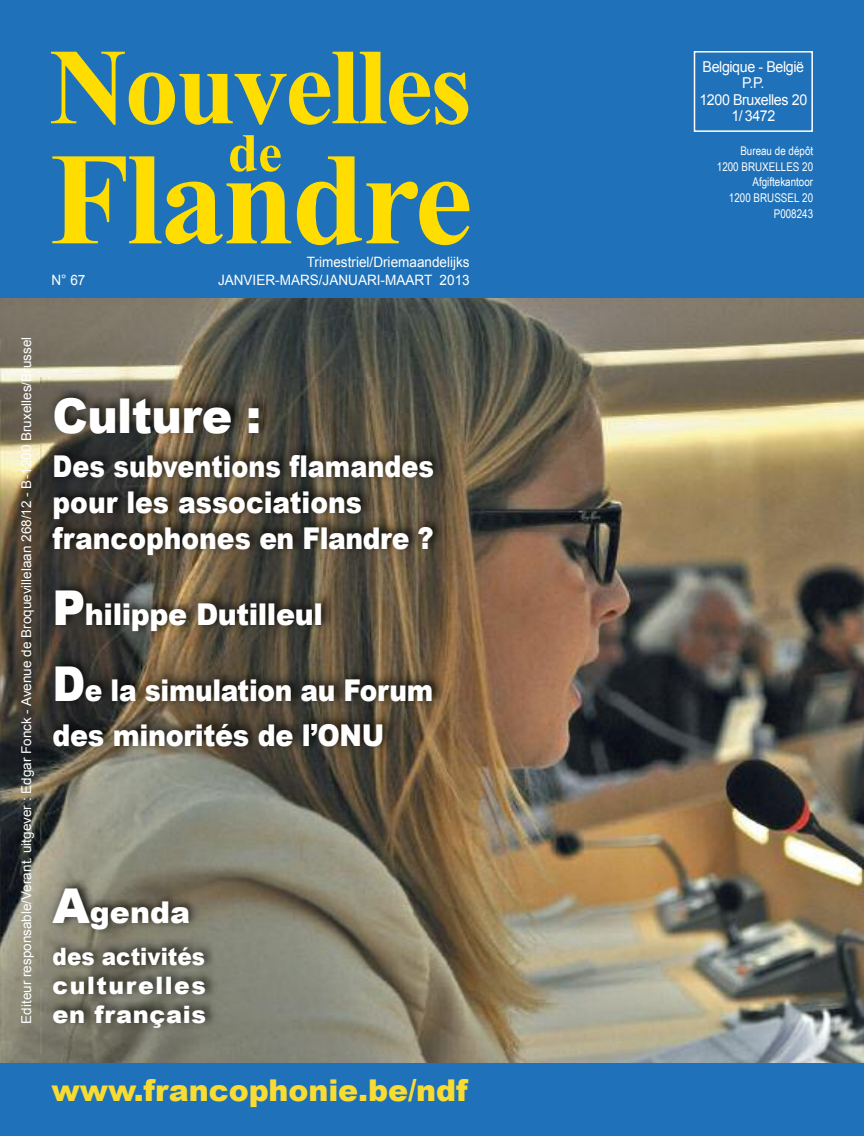
<style>
.page{position:relative;width:864px;height:1136px;background:#fff}
.page>*{position:absolute;margin:0;border:0;box-sizing:border-box;transform-origin:0 0}
.t1{font:900 48px "Arial";letter-spacing:-.015em;color:#fff;scale:.95 1}
.t2{font:900 30px/36px "Arial";letter-spacing:-.005em;color:#fff;scale:.85 1}
.t3{font:900 30px/44.7px "Arial";letter-spacing:-.005em;color:#fff;scale:.88 1}
.t4{font:900 30px "Arial";letter-spacing:-.005em;color:#f9dc32}
.t5{font:900 30px "Arial";letter-spacing:-.005em;color:#fff;scale:.95 1}
.t6{font:900 30px "Arial";letter-spacing:-.005em;color:#fff}
.t7{font:900 24px/28.8px "Arial";letter-spacing:.025em;color:#fff;text-align:justify;scale:.9 1}
.t8{font:15px/16.5px "Arial";letter-spacing:-.03em;color:#fff;text-align:center;scale:.95 1}
.t9{font:14.25px "Arial";color:#fff;scale:.95 1}
.t10{font:13.5px "Arial";color:#fff}
.t11{font:12px/15.8px "Arial Narrow";color:#fff;text-align:right}
.s1{font-size:48px}
</style>
<div class="page">
<img style="left:0;top:298px;width:863px;height:765px">
<div style="left:0;top:0;width:863px;height:298px;background:#1f71b9"></div>
<div style="left:693px;top:51px;width:119px;height:81px;border:2px solid #fff"></div>
<svg style="left:51px;top:52px;width:417px;height:73px"></svg>
<svg style="left:297px;top:156px;width:172px;height:89px"></svg>
<svg style="left:52px;top:135px;width:239px;height:109px"></svg>
<div style="left:0;top:1063px;width:863px;height:72px;background:#1f71b9"></div>
<img style="left:40px;top:377px;width:543px;height:675px">
<p class="t9" style="left:307px;top:254px;width:173px">Trimestriel/Driemaandelijks</p>
<p class="t9" style="left:51px;top:272px;width:37px">N° 67</p>
<p class="t9" style="left:218px;top:272px;width:266px">JANVIER-MARS/JANUARI-MAART 2013</p>
<p class="t10" style="left:19px;top:1023px;width:688px;rotate:-90deg">Editeur responsable/Verant. uitgever : Edgar Fonck - Avenue de Broquevillelaan 268/12 - B-1200 Bruxelles/Brussel</p>
<h1 class="t1" style="left:53px;top:380px;width:221px">Culture :</h1>
<h2 class="t2" style="left:53px;top:447px;width:450px">Des subventions flamandes pour les associations francophones en Flandre ?</h2>
<h2 class="t5" style="left:53px;top:592px;width:286px"><span class="s1">P</span>hilippe Dutilleul</h2>
<h2 class="t3" style="left:53px;top:667px;width:433px"><span class="s1">D</span>e la simulation au Forum des minorités de l’ONU</h2>
<h2 class="t6" style="left:53px;top:890px;width:139px"><span class="s1">A</span>genda</h2>
<h3 class="t7" style="left:53px;top:941px;width:172px">des activités culturelles en français</h3>
<h2 class="t4" style="left:52px;top:1067px;width:417px">www.francophonie.be/ndf</h2>
<p class="t8" style="left:699px;top:58px;width:115px">Belgique - België<br>P.P.<br>1200 Bruxelles 20<br>1/ 3472</p>
<p class="t11" style="left:716px;top:143px;width:98px">Bureau de dépôt<br>1200 BRUXELLES 20<br>Afgiftekantoor<br>1200 BRUSSEL 20<br>P008243</p>
</div>
